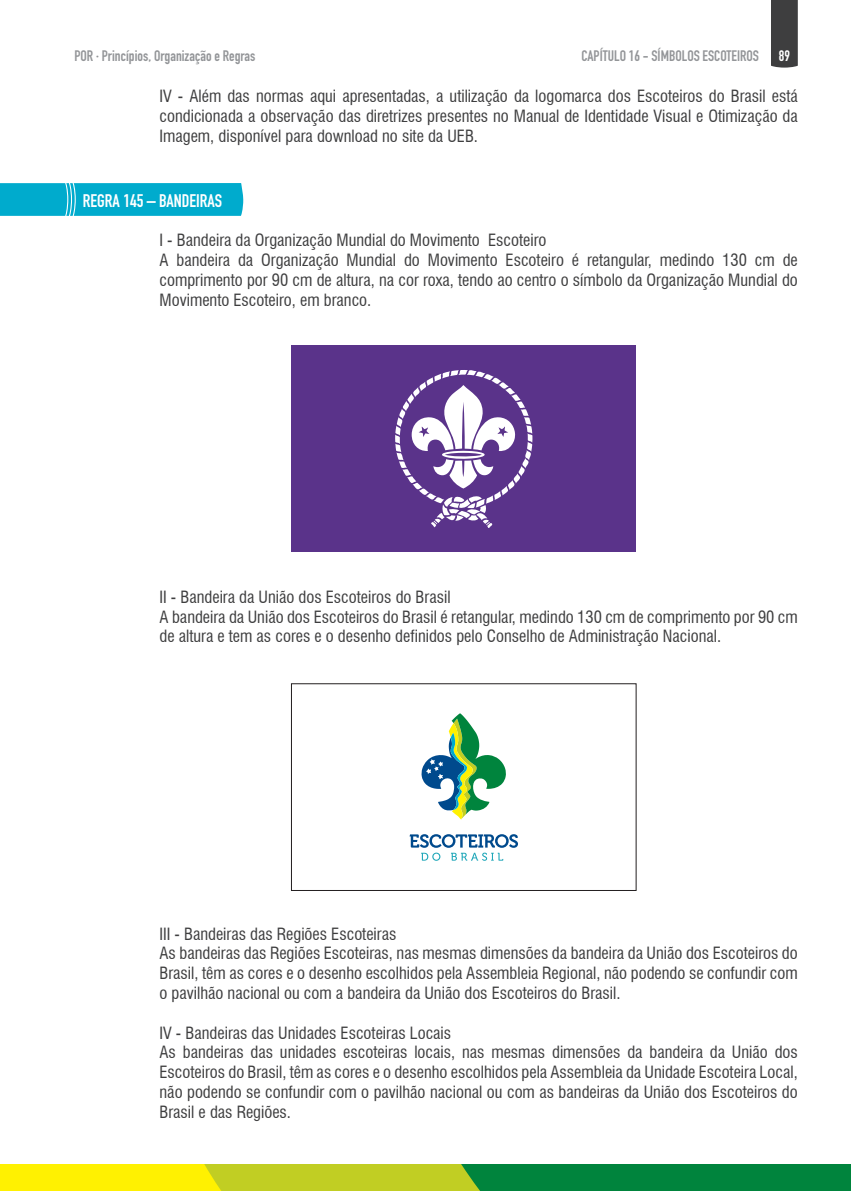
<style>
.page{position:relative;width:851px;height:1191px;background:#fff}
.page>*{position:absolute;margin:0;border:0;box-sizing:border-box;transform-origin:0 0}
.Títulos{font:18px "DIN Engschrift Std";color:#fff}
.Texto_NORMAL{font:condensed 16.5px/19.8px "Swiss 721 BT";color:#3e3e3f;text-align:justify}
.t1{font:15px "DIN Engschrift Std";color:#939598}
.t2{font:15px "DIN Engschrift Std";color:#fff}
</style>
<div class="page">
<div style="left:771px;top:0;width:26px;height:68px;background:#3e3e3f"></div>
<svg style="left:0;top:1164px;width:850px;height:27px;background:#7ab525"></svg>
<svg style="left:0;top:183px;width:243px;height:33px;background:#05acce"></svg>
<div style="left:291px;top:345px;width:345px;height:207px;background:#5a338a"></div>
<svg style="left:395px;top:370px;width:137px;height:158px"></svg>
<div style="left:291px;top:683px;width:345px;height:208px;border:1px solid #231f20"></div>
<svg style="left:409px;top:834px;width:109px;height:26px"></svg>
<svg style="left:421px;top:713px;width:85px;height:106px"></svg>
<p class="t1" style="left:74px;top:47px;width:182px">POR · Princípios, Organização e Regras</p>
<p class="t1" style="left:581px;top:47px;width:179px">CAPÍTULO 16 - SÍMBOLOS ESCOTEIROS</p>
<p class="t2" style="left:778px;top:47px;width:13px">89</p>
<p class="Texto_NORMAL" style="left:159px;top:86px;width:639px">IV - Além das normas aqui apresentadas, a utilização da logomarca dos Escoteiros do Brasil está condicionada a observação das diretrizes presentes no Manual de Identidade Visual e Otimização da Imagem, disponível para download no site da UEB.</p>
<p class="Títulos" style="left:83px;top:190px;width:141px">REGRA 145 – BANDEIRAS</p>
<p class="Texto_NORMAL" style="left:159px;top:230px;width:388px">I - Bandeira da Organização Mundial do Movimento Escoteiro</p>
<p class="Texto_NORMAL" style="left:159px;top:250px;width:639px">A bandeira da Organização Mundial do Movimento Escoteiro é retangular, medindo 130 cm de comprimento por 90 cm de altura, na cor roxa, tendo ao centro o símbolo da Organização Mundial do Movimento Escoteiro, em branco.</p>
<p class="Texto_NORMAL" style="left:159px;top:587px;width:292px">II - Bandeira da União dos Escoteiros do Brasil</p>
<p class="Texto_NORMAL" style="left:159px;top:607px;width:639px">A bandeira da União dos Escoteiros do Brasil é retangular, medindo 130 cm de comprimento por 90 cm de altura e tem as cores e o desenho definidos pelo Conselho de Administração Nacional.</p>
<p class="Texto_NORMAL" style="left:159px;top:923px;width:238px">III - Bandeiras das Regiões Escoteiras</p>
<p class="Texto_NORMAL" style="left:159px;top:943px;width:639px">As bandeiras das Regiões Escoteiras, nas mesmas dimensões da bandeira da União dos Escoteiros do Brasil, têm as cores e o desenho escolhidos pela Assembleia Regional, não podendo se confundir com o pavilhão nacional ou com a bandeira da União dos Escoteiros do Brasil.</p>
<p class="Texto_NORMAL" style="left:159px;top:1022px;width:293px">IV - Bandeiras das Unidades Escoteiras Locais</p>
<p class="Texto_NORMAL" style="left:159px;top:1042px;width:639px">As bandeiras das unidades escoteiras locais, nas mesmas dimensões da bandeira da União dos Escoteiros do Brasil, têm as cores e o desenho escolhidos pela Assembleia da Unidade Escoteira Local, não podendo se confundir com o pavilhão nacional ou com as bandeiras da União dos Escoteiros do Brasil e das Regiões.</p>
</div>
